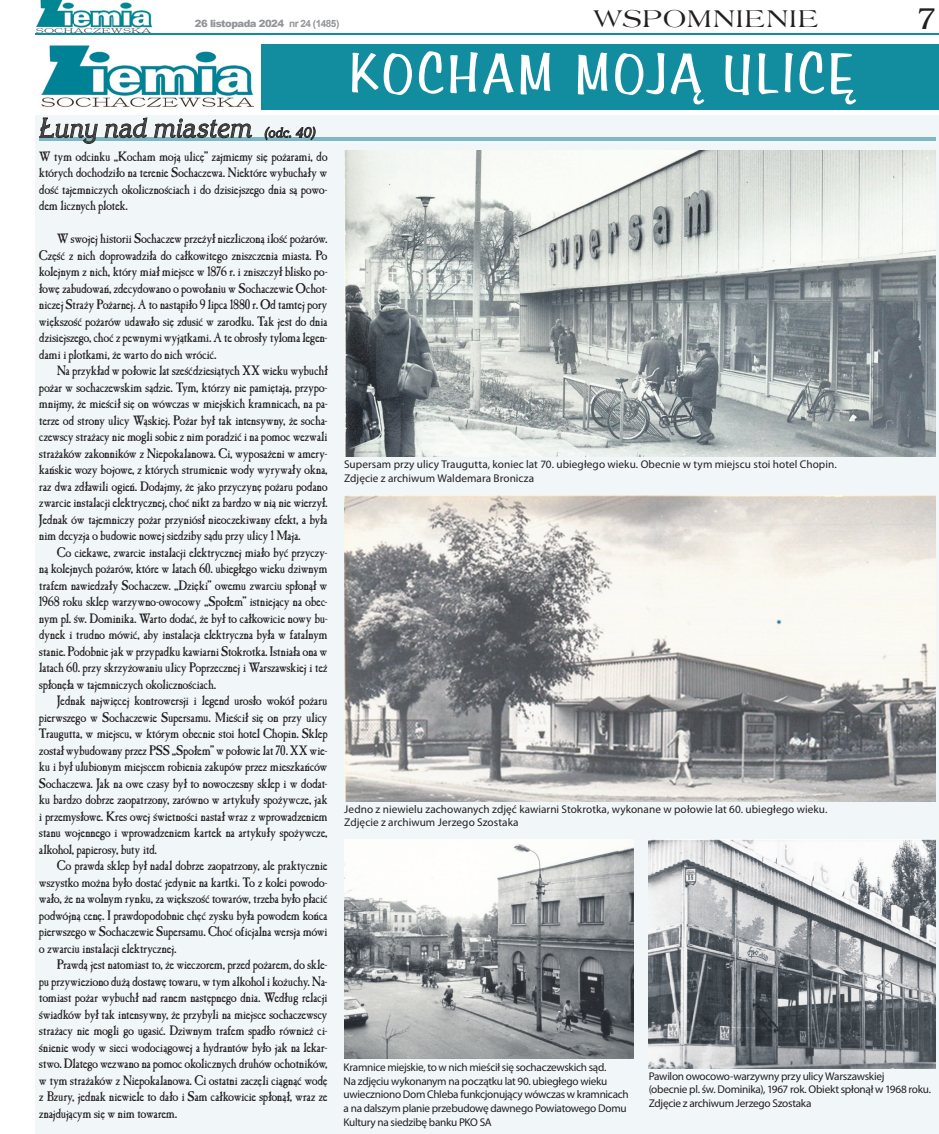
<style>
.page{position:relative;width:939px;height:1134px;background:#fff}
.page>*{position:absolute;margin:0;border:0;box-sizing:border-box;transform-origin:0 0}
.t1{font:55px "Benguiat Frisky CE";letter-spacing:.045em;color:#fff}
.t2{font:300 30px "Bookman";color:#231f20}
.t3{font:italic 25px "Korinthia";letter-spacing:-.01em;color:#3e3e3f;scale:.9 1}
.t4{font:25px "Amherst";color:#231f20;scale:1.1 1}
.t5{font:13.75px/16.5px "Casablanca Antique";letter-spacing:-.04em;color:#231f20;text-align:justify;scale:.94 1}
.t6{font:11.25px/13.8px "Myriad Pro";letter-spacing:-.02em;color:#231f20}
.t7{font:11.25px/13.8px "Myriad Pro";letter-spacing:.005em;color:#231f20}
.t8{font:900 10px "Arial MTCE";letter-spacing:-.05em;color:#939598}
.t9{font:300 6.5px "Adobe Ming Std";color:#231f20;scale:2.11 1}
.s1{font-family:"Arial";font-weight:700}
.s2{font-size:12.5px}
</style>
<div class="page">
<hr style="left:35px;top:34px;width:904px;height:1px;background:#128c9f">
<img style="left:36px;top:0;width:116px;height:28px">
<svg style="left:913px;top:33px;width:26px;height:1px"></svg>
<svg style="left:589px;top:33px;width:234px;height:1px"></svg>
<div style="left:35px;top:115px;width:904px;height:1019px;background:#f1f7f9"></div>
<hr style="left:39px;top:137px;width:896px;height:4px;background:#7fb7c5">
<svg style="left:39px;top:117px;width:59px;height:27px"></svg>
<svg style="left:104px;top:117px;width:44px;height:21px"></svg>
<svg style="left:154px;top:118px;width:98px;height:20px"></svg>
<svg style="left:264px;top:126px;width:52px;height:15px"></svg>
<div style="left:261px;top:44px;width:678px;height:65px;background:#128c9f"></div>
<img style="left:41px;top:45px;width:212px;height:63px">
<img style="left:344px;top:150px;width:591px;height:307px">
<img style="left:344px;top:840px;width:289px;height:218px">
<img style="left:649px;top:840px;width:286px;height:228px">
<img style="left:344px;top:495px;width:592px;height:307px">
<p class="t9" style="left:36px;top:27px;width:56px">SOCHACZEWSKA</p>
<p class="t8" style="left:195px;top:18px;width:146px">26 listopada 2024 <span class="s1">nr 24 (1485)</span></p>
<h3 class="t4" style="left:593px;top:4px;width:208px">WSPOMNIENIE</h3>
<h2 class="t2" style="left:917px;top:1px;width:20px">7</h2>
<h1 class="t1" style="left:349px;top:40px;width:508px">KOCHAM MOJĄ ULICĘ</h1>
<h3 class="t3" style="left:39px;top:113px;width:309px">Łuny nad miastem <span class="s2">(odc. 40)</span></h3>
<p class="t5" style="left:39px;top:149px;width:309px">W tym odcinku „Kocham moją ulicę” zajmiemy się pożarami, do których dochodziło na terenie Sochaczewa. Niektóre wybuchały w dość tajemniczych okolicznościach i do dzisiejszego dnia są powo&shy;dem licznych plotek.</p>
<p class="t5" style="left:39px;top:231px;width:309px;text-indent:18px">W swojej historii Sochaczew przeżył niezliczoną ilość pożarów.<br>Część z nich doprowadziła do całkowitego zniszczenia miasta. Po kolejnym z nich, który miał miejsce w 1876 r. i zniszczył blisko po&shy;łowę zabudowań, zdecydowano o powołaniu w Sochaczewie Ochot&shy;niczej Straży Pożarnej. A to nastąpiło 9 lipca 1880 r. Od tamtej pory większość pożarów udawało się zdusić w zarodku. Tak jest do dnia dzisiejszego, choć z pewnymi wyjątkami. A te obrosły tyloma legen&shy;dami i plotkami, że warto do nich wrócić.</p>
<p class="t5" style="left:39px;top:363px;width:309px;text-indent:18px">Na przykład w połowie lat sześćdziesiątych XX wieku wybuchł pożar w sochaczewskim sądzie. Tym, którzy nie pamiętają, przypo&shy;mnijmy, że mieścił się on wówczas w miejskich kramnicach, na pa&shy;terze od strony ulicy Wąskiej. Pożar był tak intensywny, że socha&shy;czewscy strażacy nie mogli sobie z nim poradzić i na pomoc wezwali strażaków zakonników z Niepokalanowa. Ci, wyposażeni w amery&shy;kańskie wozy bojowe, z których strumienie wody wyrywały okna, raz dwa zdławili ogień. Dodajmy, że jako przyczynę pożaru podano zwarcie instalacji elektrycznej, choć nikt za bardzo w nią nie wierzył.<br>Jednak ów tajemniczy pożar przyniósł nieoczekiwany efekt, a była nim decyzja o budowie nowej siedziby sądu przy ulicy 1 Maja.</p>
<p class="t5" style="left:39px;top:545px;width:309px;text-indent:18px">Co ciekawe, zwarcie instalacji elektrycznej miało być przyczy&shy;ną kolejnych pożarów, które w latach 60. ubiegłego wieku dziwnym trafem nawiedzały Sochaczew. „Dzięki” owemu zwarciu spłonął w 1968 roku sklep warzywno-owocowy „Społem” istniejący na obec&shy;nym pl. św. Dominika. Warto dodać, że był to całkowicie nowy bu&shy;dynek i trudno mówić, aby instalacja elektryczna była w fatalnym stanie. Podobnie jak w przypadku kawiarni Stokrotka. Istniała ona w latach 60. przy skrzyżowaniu ulicy Poprzecznej i Warszawskiej i też spłonęła w tajemniczych okolicznościach.</p>
<p class="t5" style="left:39px;top:693px;width:309px;text-indent:18px">Jednak najwięcej kontrowersji i legend urosło wokół pożaru pierwszego w Sochaczewie Supersamu. Mieścił się on przy ulicy Traugutta, w miejscu, w którym obecnie stoi hotel Chopin. Sklep został wybudowany przez PSS „Społem” w połowie lat 70. XX wie&shy;ku i był ulubionym miejscem robienia zakupów przez mieszkańców Sochaczewa. Jak na owe czasy był to nowoczesny sklep i w dodat&shy;ku bardzo dobrze zaopatrzony, zarówno w artykuły spożywcze, jak i przemysłowe. Kres owej świetności nastał wraz z wprowadzeniem stanu wojennego i wprowadzeniem kartek na artykuły spożywcze, alkohol, papierosy, buty itd.</p>
<p class="t5" style="left:39px;top:858px;width:309px;text-indent:18px">Co prawda sklep był nadal dobrze zaopatrzony, ale praktycznie wszystko można było dostać jedynie na kartki. To z kolei powodo&shy;wało, że na wolnym rynku, za większość towarów, trzeba było płacić podwójną cenę. I prawdopodobnie chęć zysku była powodem końca pierwszego w Sochaczewie Supersamu. Choć oficjalna wersja mówi o zwarciu instalacji elektrycznej.</p>
<p class="t5" style="left:39px;top:957px;width:309px;text-indent:18px">Prawdą jest natomiast to, że wieczorem, przed pożarem, do skle&shy;pu przywieziono dużą dostawę towaru, w tym alkohol i kożuchy. Na&shy;tomiast pożar wybuchł nad ranem następnego dnia. Według relacji świadków był tak intensywny, że przybyli na miejsce sochaczewscy strażacy nie mogli go ugasić. Dziwnym trafem spadło również ci&shy;śnienie wody w sieci wodociągowej a hydrantów było jak na lekar&shy;stwo. Dlatego wezwano na pomoc okolicznych druhów ochotników, w tym strażaków z Niepokalanowa. Ci ostatni zaczęli ciągnąć wodę z Bzury, jednak niewiele to dało i Sam całkowicie spłonął, wraz ze znajdującym się w nim towarem.</p>
<p class="t7" style="left:344px;top:457px;width:494px">Supersam przy ulicy Traugutta, koniec lat 70. ubiegłego wieku. Obecnie w tym miejscu stoi hotel Chopin.<br>Zdjęcie z archiwum Waldemara Bronicza</p>
<p class="t7" style="left:344px;top:802px;width:485px">Jedno z niewielu zachowanych zdjęć kawiarni Stokrotka, wykonane w połowie lat 60. ubiegłego wieku.<br>Zdjęcie z archiwum Jerzego Szostaka</p>
<p class="t6" style="left:344px;top:1060px;width:287px">Kramnice miejskie, to w nich mieścił się sochaczewskich sąd.<br>Na zdjęciu wykonanym na początku lat 90. ubiegłego wieku uwieczniono Dom Chleba funkcjonujący wówczas w kramnicach a na dalszym planie przebudowę dawnego Powiatowego Domu Kultury na siedzibę banku PKO SA</p>
<p class="t6" style="left:649px;top:1069px;width:284px">Pawilon owocowo-warzywny przy ulicy Warszawskiej<br>(obecnie pl. św. Dominika), 1967 rok. Obiekt spłonął w 1968 roku.<br>Zdjęcie z archiwum Jerzego Szostaka</p>
</div>
